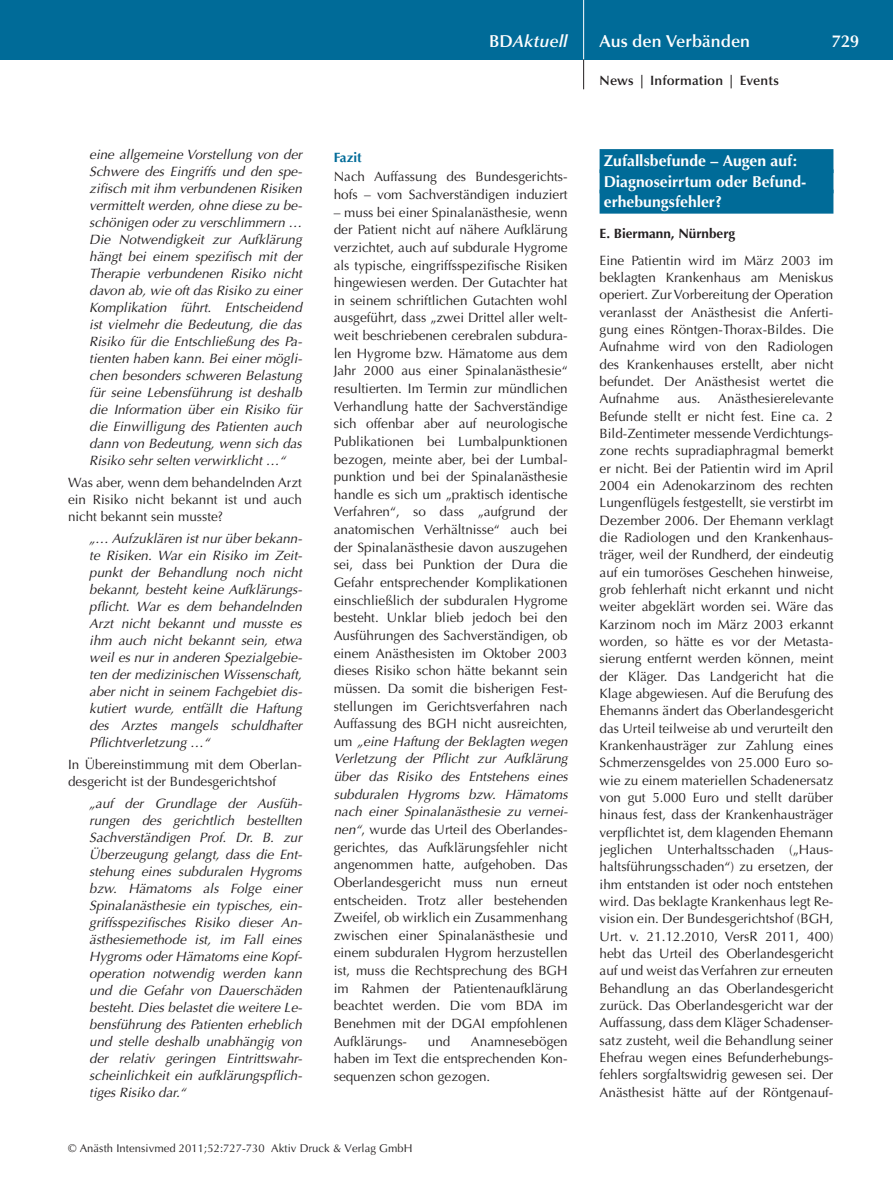
<style>
.page{position:relative;width:893px;height:1191px;background:#fff}
.page>*{position:absolute;margin:0;border:0;box-sizing:border-box;transform-origin:0 0}
.t1{font:600 17.25px "Optima";color:#fff}
.t2{font:italic 600 17.25px "Optima";letter-spacing:.005em;color:#fff}
.t3{font:700 15.75px/20.2px "Optima";letter-spacing:.005em;color:#fff}
.t4{font:13.5px/17.7px "Optima";color:#231f20;text-align:justify}
.t5{font:italic 13.5px/17px "Optima";color:#231f20;text-align:justify}
.t6{font:600 13.5px "Optima";letter-spacing:.01em;color:#231f20}
.t7{font:700 13.5px "Optima";color:#231f20}
.t8{font:700 13.5px "Optima";color:#006b98}
.t9{font:11.25px "Optima";letter-spacing:.005em;color:#231f20}
.s1{font-style:normal}
.s2{font-style:italic}
</style>
<div class="page">
<div style="left:0;top:0;width:893px;height:60px;background:#006b98"></div>
<hr style="left:583px;top:0;width:1px;height:60px;background:#fff">
<svg style="left:583px;top:60px;width:1px;height:29px"></svg>
<div style="left:600px;top:149px;width:233px;height:24px;background:#006b98"></div>
<div style="left:600px;top:169px;width:233px;height:24px;background:#006b98"></div>
<div style="left:600px;top:190px;width:233px;height:24px;background:#006b98"></div>
<p class="t5" style="left:89px;top:146px;width:214px">eine allgemeine Vorstellung von der Schwere des Eingriffs und den spe&shy;zifisch mit ihm verbundenen Risiken vermittelt werden, ohne diese zu be&shy;schönigen oder zu verschlimmern … Die Notwendigkeit zur Aufklärung hängt bei einem spezifisch mit der Therapie verbundenen Risiko nicht davon ab, wie oft das Risiko zu einer Komplikation führt. Entscheidend ist vielmehr die Bedeutung, die das Risiko für die Entschließung des Pa&shy;tienten haben kann. Bei einer mögli&shy;chen besonders schweren Belastung für seine Lebensführung ist deshalb die Information über ein Risiko für die Einwilligung des Patienten auch dann von Bedeutung, wenn sich das Risiko sehr selten verwirklicht …“</p>
<p class="t4" style="left:68px;top:474px;width:235px;line-height:17px">Was aber, wenn dem behandelnden Arzt ein Risiko nicht bekannt ist und auch nicht bekannt sein musste?</p>
<p class="t5" style="left:89px;top:530px;width:214px">„… Aufzuklären ist nur über bekann&shy;te Risiken. War ein Risiko im Zeit&shy;punkt der Behandlung noch nicht bekannt, besteht keine Aufklärungs&shy;pflicht. War es dem behandelnden Arzt nicht bekannt und musste es ihm auch nicht bekannt sein, etwa weil es nur in anderen Spezialgebie&shy;ten der medizinischen Wissenschaft, aber nicht in seinem Fachgebiet dis&shy;kutiert wurde, entfällt die Haftung des Arztes mangels schuldhafter Pflichtverletzung …“</p>
<p class="t4" style="left:68px;top:756px;width:235px;line-height:17px">In Übereinstimmung mit dem Oberlan&shy;desgericht ist der Bundesgerichtshof</p>
<p class="t5" style="left:89px;top:794px;width:214px">„auf der Grundlage der Ausfüh&shy;rungen des gerichtlich bestellten Sachverständigen Prof. Dr. B. zur Überzeugung gelangt, dass die Ent&shy;stehung eines subduralen Hygroms bzw. Hämatoms als Folge einer Spinalanästhesie ein typisches, ein&shy;griffsspezifisches Risiko dieser An&shy;ästhesiemethode ist, im Fall eines Hygroms oder Hämatoms eine Kopf&shy;operation notwendig werden kann und die Gefahr von Dauerschäden besteht. Dies belastet die weitere Le&shy;bensführung des Patienten erheblich und stelle deshalb unabhängig von der relativ geringen Eintrittswahr&shy;scheinlichkeit ein aufklärungspflich&shy;tiges Risiko dar.“</p>
<p class="t2" style="left:489px;top:31px;width:80px"><span class="s1">BD</span>Aktuell</p>
<p class="t1" style="left:600px;top:31px;width:152px">Aus den Verbänden</p>
<p class="t1" style="left:832px;top:31px;width:29px">729</p>
<p class="t6" style="left:600px;top:73px;width:181px">News | Information | Events</p>
<p class="t8" style="left:334px;top:150px;width:29px">Fazit</p>
<p class="t4" style="left:334px;top:168px;width:235px">Nach Auffassung des Bundesgerichts&shy;hofs – vom Sachverständigen induziert</p>
<p class="t4" style="left:334px;top:203px;width:235px">– muss bei einer Spinalanästhesie, wenn der Patient nicht auf nähere Aufklärung verzichtet, auch auf subdurale Hygrome als typische, eingriffsspezifische Risiken hingewiesen werden. Der Gutachter hat in seinem schriftlichen Gutachten wohl ausgeführt, dass „zwei Drittel aller welt&shy;weit beschriebenen cerebralen subdura&shy;len Hygrome bzw. Hämatome aus dem Jahr 2000 aus einer Spinalanästhesie“ resultierten. Im Termin zur mündlichen Verhandlung hatte der Sachverständige sich offenbar aber auf neurologische Publikationen bei Lumbalpunktionen bezogen, meinte aber, bei der Lumbal&shy;punktion und bei der Spinalanästhesie handle es sich um „praktisch identische Verfahren“, so dass „aufgrund der anatomischen Verhältnisse“ auch bei der Spinalanästhesie davon auszugehen sei, dass bei Punktion der Dura die Gefahr entsprechender Komplikationen einschließlich der subduralen Hygrome besteht. Unklar blieb jedoch bei den Ausführungen des Sachverständigen, ob einem Anästhesisten im Oktober 2003 dieses Risiko schon hätte bekannt sein müssen. Da somit die bisherigen Fest&shy;stellungen im Gerichtsverfahren nach Auffassung des BGH nicht ausreichten, um <span class="s2">„eine Haftung der Beklagten wegen Verletzung der Pflicht zur Aufklärung über das Risiko des Entstehens eines subduralen Hygroms bzw. Hämatoms nach einer Spinalanästhesie zu vernei&shy;nen“</span>, wurde das Urteil des Oberlandes&shy;gerichtes, das Aufklärungsfehler nicht angenommen hatte, aufgehoben. Das Oberlandesgericht muss nun erneut entscheiden. Trotz aller bestehenden Zweifel, ob wirklich ein Zusammenhang zwischen einer Spinalanästhesie und einem subduralen Hygrom herzustellen ist, muss die Rechtsprechung des BGH im Rahmen der Patientenaufklärung beachtet werden. Die vom BDA im Benehmen mit der DGAI empfohlenen Aufklärungs-</p>
<p class="t4" style="left:334px;top:1032px;width:235px;text-indent:137px">Anamnesebögen haben im Text die entsprechenden Kon&shy;sequenzen schon gezogen.</p>
<p class="t4" style="left:428px;top:1032px;width:24px">und</p>
<p class="t3" style="left:604px;top:151px;width:204px">Zufallsbefunde – Augen auf:<br>Diagnoseirrtum oder Befund&shy;erhebungsfehler?</p>
<p class="t7" style="left:600px;top:225px;width:137px">E. Biermann, Nürnberg</p>
<p class="t4" style="left:600px;top:252px;width:235px;line-height:17.2px">Eine Patientin wird im März 2003 im beklagten Krankenhaus am Meniskus operiert. Zur Vorbereitung der Operation veranlasst der Anästhesist die Anferti&shy;gung eines Röntgen-Thorax-Bildes. Die Aufnahme wird von den Radiologen des Krankenhauses erstellt, aber nicht befundet. Der Anästhesist wertet die Aufnahme</p>
<p class="t4" style="left:600px;top:390px;width:235px;line-height:17.2px;text-indent:119px">Anästhesierelevante Befunde stellt er nicht fest. Eine ca. 2<br>Bild-Zentimeter messende Verdichtungs&shy;zone rechts supradiaphragmal bemerkt er nicht. Bei der Patientin wird im April 2004 ein Adenokarzinom des rechten Lungenflügels festgestellt, sie verstirbt im Dezember 2006. Der Ehemann verklagt die Radiologen und den Krankenhaus&shy;träger, weil der Rundherd, der eindeutig auf ein tumoröses Geschehen hinweise, grob fehlerhaft nicht erkannt und nicht weiter abgeklärt worden sei. Wäre das Karzinom noch im März 2003 erkannt worden, so hätte es vor der Metasta&shy;sierung entfernt werden können, meint der Kläger. Das Landgericht hat die Klage abgewiesen. Auf die Berufung des Ehemanns ändert das Oberlandesgericht das Urteil teilweise ab und verurteilt den Krankenhausträger zur Zahlung eines Schmerzensgeldes von 25.000 Euro so&shy;wie zu einem materiellen Schadenersatz von gut 5.000 Euro und stellt darüber hinaus fest, dass der Krankenhausträger verpflichtet ist, dem klagenden Ehemann jeglichen Unterhaltsschaden („Haus&shy;haltsführungsschaden“) zu ersetzen, der ihm entstanden ist oder noch entstehen wird. Das beklagte Krankenhaus legt Re&shy;vision ein. Der Bundesgerichtshof (BGH, Urt. v. 21.12.2010, VersR 2011, 400) hebt das Urteil des Oberlandesgericht auf und weist das Verfahren zur erneuten Behandlung an das Oberlandesgericht zurück. Das Oberlandesgericht war der Auffassung, dass dem Kläger Schadenser&shy;satz zusteht, weil die Behandlung seiner Ehefrau wegen eines Befunderhebungs&shy;fehlers sorgfaltswidrig gewesen sei. Der Anästhesist hätte auf der Röntgenauf-</p>
<p class="t4" style="left:677px;top:390px;width:25px">aus.</p>
<p class="t9" style="left:68px;top:1142px;width:346px">© Anästh Intensivmed 2011;52:727-730 Aktiv Druck &amp; Verlag GmbH</p>
</div>
